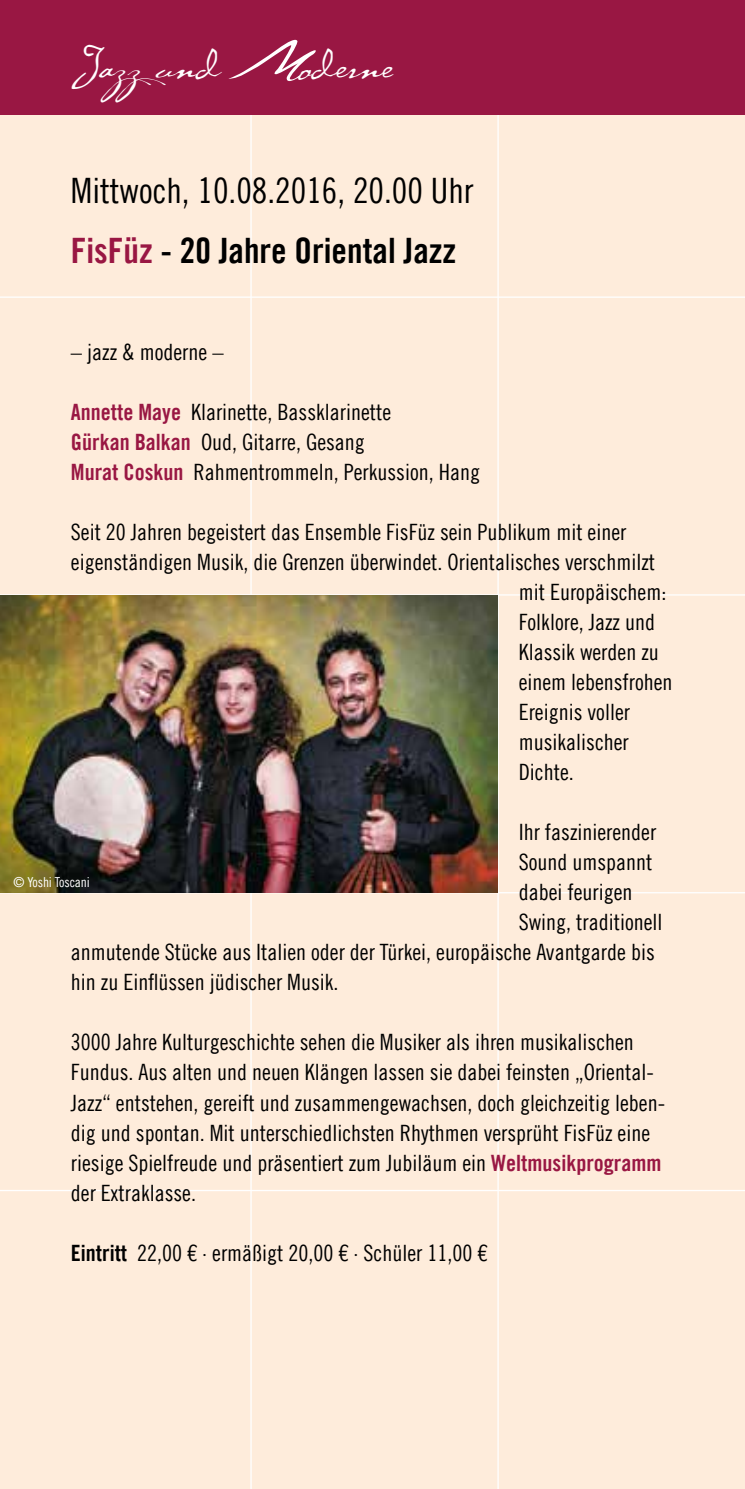
<style>
.page{position:relative;width:745px;height:1489px;background:#fff}
.page>*{position:absolute;margin:0;border:0;box-sizing:border-box;transform-origin:0 0}
.t1{font:45px "P22 Cezanne";color:#fff}
.t2{font:35px "Trade Gothic LT Com Cn 18";color:#000}
.t3{font:35px "Trade Gothic LT Com Bd Cn 20";color:#000}
.t4{font:22.5px/30px "Trade Gothic LT Com Cn 18";color:#000}
.t5{font:13.75px "Trade Gothic LT Com Cn 18";letter-spacing:-.01em;color:#fff}
.s1{color:#991743}
.s2{font-family:"Trade Gothic LT Com Bd Cn 20";color:#991743}
.s3{font-family:"Trade Gothic LT Com Bd Cn 20"}
</style>
<div class="page">
<div style="left:0;top:0;width:744px;height:1488px;background:#feecdb"></div>
<hr style="left:497px;top:0;width:1px;height:1488px;background:#fff">
<hr style="left:250px;top:0;width:1px;height:1488px;background:#fff">
<hr style="left:0;top:594px;width:744px;height:1px;background:#fff">
<hr style="left:0;top:892px;width:744px;height:1px;background:#fff">
<hr style="left:0;top:296px;width:744px;height:2px;background:#fff">
<hr style="left:0;top:1189px;width:744px;height:2px;background:#fff">
<div style="left:0;top:0;width:744px;height:115px;background:#991743"></div>
<svg style="left:228px;top:39px;width:88px;height:42px"></svg>
<img style="left:0;top:595px;width:497px;height:297px">
<h1 class="t1" style="left:71px;top:34px;width:303px">Fes ival vielsai ig</h1>
<h1 class="t1" style="left:71px;top:35px;width:149px">Jazzun∂</h1>
<h1 class="t1" style="left:300px;top:35px;width:95px">o∂erne</h1>
<h2 class="t2" style="left:71px;top:170px;width:404px">Mittwoch, 10.08.2016, 20.00 Uhr</h2>
<h2 class="t3" style="left:71px;top:230px;width:386px"><span class="s1">FisFüz</span> - 20 Jahre Oriental Jazz</h2>
<p class="t4" style="left:71px;top:337px;width:154px">– jazz &amp; moderne –</p>
<p class="t4" style="left:71px;top:397px;width:410px"><span class="s2">Annette Maye</span> Klarinette, Bassklarinette<br><span class="s2">Gürkan Balkan</span> Oud, Gitarre, Gesang<br><span class="s2">Murat Coskun</span> Rahmentrommeln, Perkussion, Hang</p>
<p class="t4" style="left:71px;top:517px;width:556px">Seit 20 Jahren begeistert das Ensemble FisFüz sein Publikum mit einer</p>
<p class="t4" style="left:71px;top:547px;width:585px">eigenständigen Musik, die Grenzen überwindet. Orientalisches verschmilzt</p>
<p class="t4" style="left:518px;top:577px;width:149px">mit Europäischem:</p>
<p class="t4" style="left:518px;top:607px;width:138px">Folklore, Jazz und</p>
<p class="t4" style="left:518px;top:637px;width:141px">Klassik werden zu</p>
<p class="t4" style="left:518px;top:667px;width:155px">einem lebensfrohen</p>
<p class="t4" style="left:518px;top:697px;width:113px">Ereignis voller</p>
<p class="t4" style="left:518px;top:727px;width:111px">musikalischer</p>
<p class="t4" style="left:518px;top:757px;width:56px">Dichte.</p>
<p class="t4" style="left:518px;top:817px;width:139px">Ihr faszinierender</p>
<p class="t4" style="left:518px;top:847px;width:135px">Sound umspannt</p>
<p class="t4" style="left:518px;top:877px;width:115px">dabei feurigen</p>
<p class="t4" style="left:518px;top:907px;width:145px">Swing, traditionell</p>
<p class="t4" style="left:71px;top:937px;width:585px">anmutende Stücke aus Italien oder der Türkei, europäische Avantgarde bis</p>
<p class="t4" style="left:71px;top:967px;width:269px">hin zu Einflüssen jüdischer Musik.</p>
<p class="t4" style="left:71px;top:1027px;width:595px">3000 Jahre Kulturgeschichte sehen die Musiker als ihren musikalischen Fundus. Aus alten und neuen Klängen lassen sie dabei feinsten „Oriental-Jazz“ entstehen, gereift und zusammengewachsen, doch gleichzeitig leben&shy;dig und spontan. Mit unterschiedlichsten Rhythmen versprüht FisFüz eine riesige Spielfreude und präsentiert zum Jubiläum ein <span class="s2">Weltmusikprogramm </span>der Extraklasse.</p>
<p class="t5" style="left:14px;top:873px;width:78px">© Yoshi Toscani</p>
<p class="t4" style="left:71px;top:1237px;width:417px"><span class="s3">Eintritt</span> 22,00 € · ermäßigt 20,00 € · Schüler 11,00 €</p>
</div>
